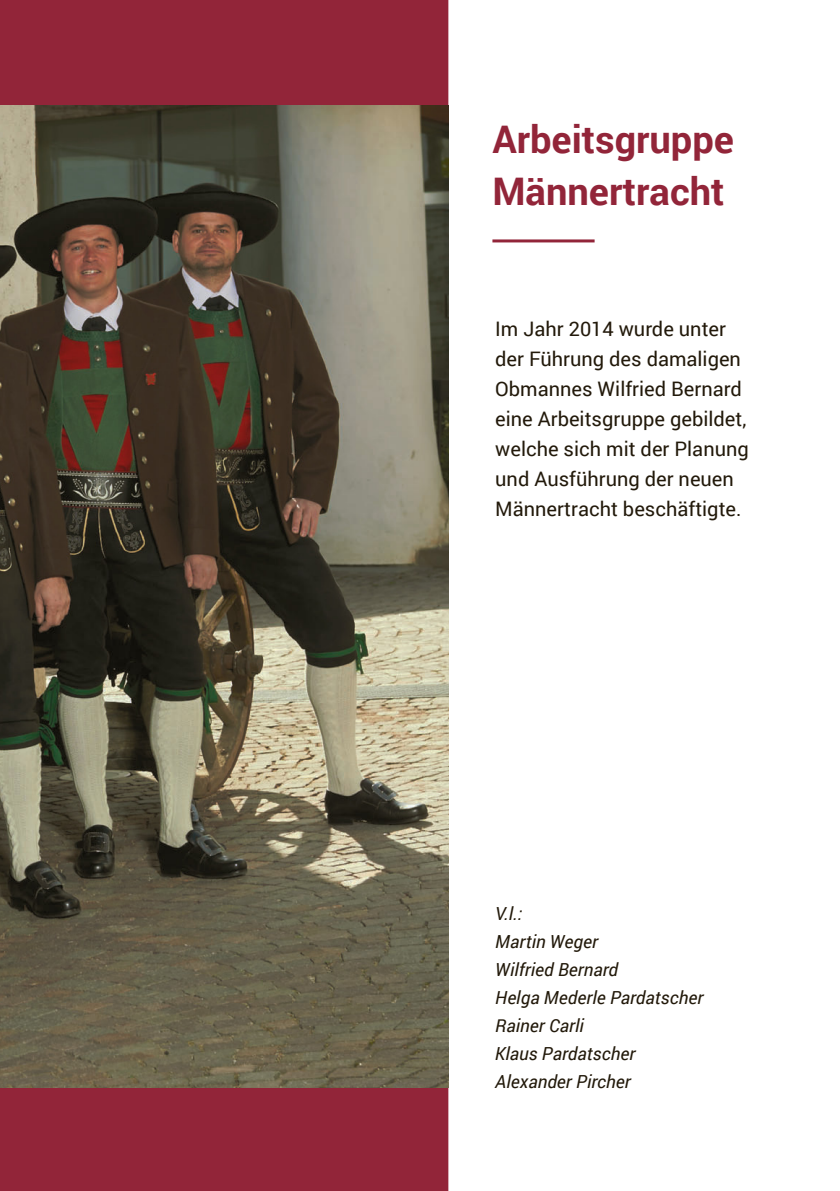
<style>
.page{position:relative;width:840px;height:1191px;background:#fff}
.page>*{position:absolute;margin:0;border:0;box-sizing:border-box;transform-origin:0 0}
.t1{font:700 38px/52px "Roboto";color:#922539}
.t2{font:20px/30px "Roboto";color:#22190a}
.t3{font:italic 18px/28px "Roboto";color:#22190a}
</style>
<div class="page">
<div style="left:0;top:0;width:448px;height:1191px;background:#922539"></div>
<hr style="left:492px;top:239px;width:102px;height:3px;background:#922539">
<img style="left:0;top:106px;width:448px;height:982px">
<h1 class="t1" style="left:492px;top:112px;width:243px">Arbeitsgruppe<br>Männertracht</h1>
<p class="t2" style="left:495px;top:313px;width:255px">Im Jahr 2014 wurde unter der Führung des damaligen<br>Obmannes Wilfried Bernard eine Arbeitsgruppe gebildet, welche sich mit der Planung und Ausführung der neuen<br>Männertracht beschäftigte.</p>
<p class="t3" style="left:495px;top:899px;width:209px">V.l.:<br>Martin Weger<br>Wilfried Bernard<br>Helga Mederle Pardatscher<br>Rainer Carli<br>Klaus Pardatscher<br>Alexander Pircher</p>
</div>
